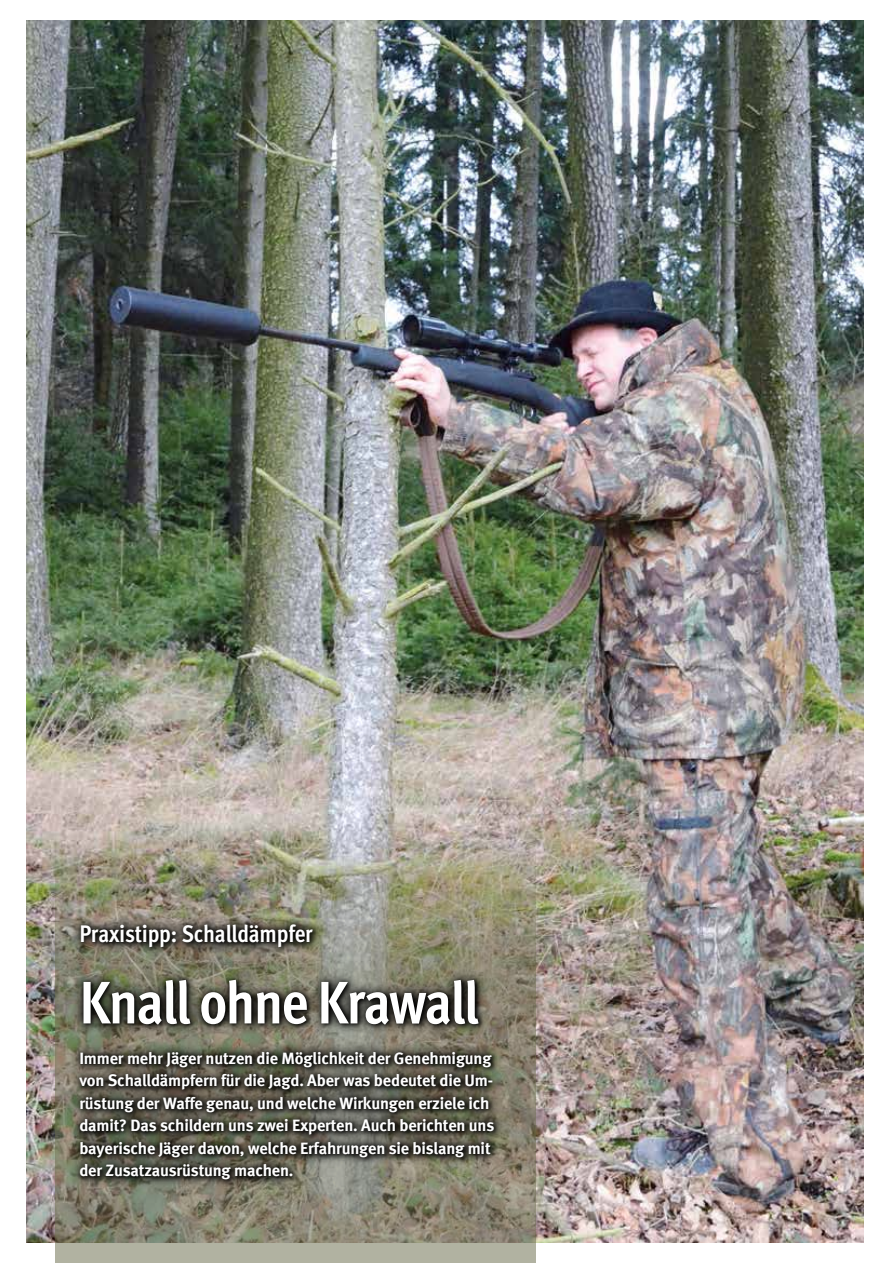
<style>
.page{position:relative;width:893px;height:1263px;background:#fff}
.page>*{position:absolute;margin:0;border:0;box-sizing:border-box;transform-origin:0 0}
.t1{font:700 60px "Meta Cond";letter-spacing:-.03em;color:#fff}
.t2{font:700 24px "Meta Cond";letter-spacing:-.01em;color:#fff}
.t3{font:16.5px/22.5px "Meta Bold LF";letter-spacing:-.01em;color:#fff}
</style>
<div class="page">
<img style="left:27px;top:21px;width:836px;height:1221px">
<svg style="left:55px;top:828px;width:481px;height:435px;background:#989482"></svg>
<svg style="left:68px;top:913px;width:437px;height:278px;background:#575549"></svg>
<h2 class="t2" style="left:79px;top:920px;width:235px">Praxistipp: Schalldämpfer</h2>
<h1 class="t1" style="left:79px;top:967px;width:401px">Knall ohne Krawall</h1>
<p class="t3" style="left:79px;top:1047px;width:416px">Immer mehr Jäger nutzen die Möglichkeit der Genehmigung von Schalldämpfern für die Jagd. Aber was bedeutet die Um&shy;rüstung der Waffe genau, und welche Wirkungen erziele ich damit? Das schildern uns zwei Experten. Auch berichten uns bayerische Jäger davon, welche Erfahrungen sie bislang mit der Zusatzausrüstung machen.</p>
</div>
